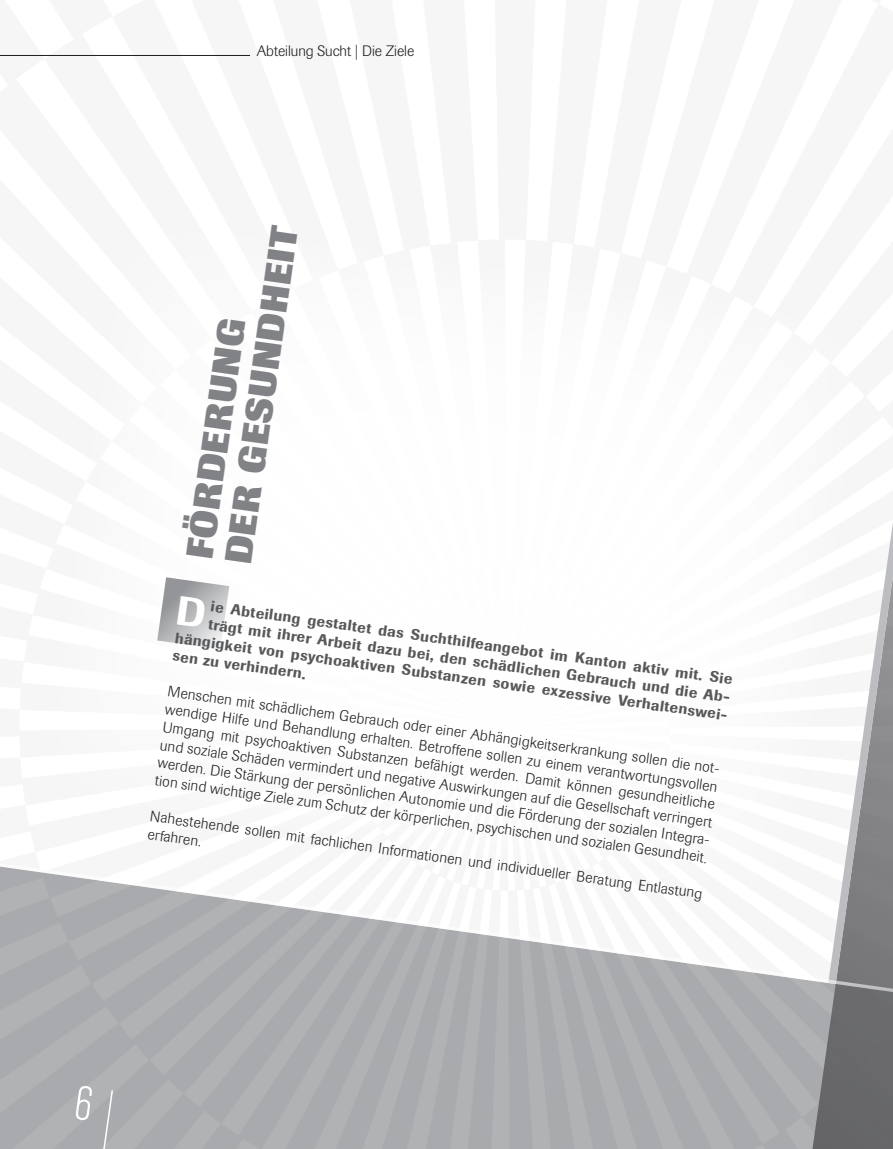
<style>
.page{position:relative;width:893px;height:1149px;background:#fff}
.page>*{position:absolute;margin:0;border:0;box-sizing:border-box;transform-origin:0 0}
.t1{font:800 37.5px/39px "Imago";color:#808285}
.t2{font:300 15px/18px "Imago";color:#231f20}
.t3{font:500 15px "Imago";color:#57585a}
</style>
<div class="page">
<div style="left:0;top:1123px;width:808px;height:25px;background:#a9aaad"></div>
<svg style="left:808px;top:1123px;width:85px;height:25px;background:#6a6b6e"></svg>
<hr style="left:0;top:55px;width:250px;height:1px;background:#231f20">
<svg style="left:846px;top:523px;width:47px;height:330px"></svg>
<svg style="left:0;top:853px;width:893px;height:270px;fill:#b0b2b4"></svg>
<div style="left:75px;top:1084px;width:39px;height:64px;background:#a9aaad"></div>
<svg style="left:157px;top:577px;width:72px;height:71px"></svg>
<p class="t2" style="left:257px;top:42px;width:159px">Abteilung Sucht | Die Ziele</p>
<h1 class="t1" style="left:180px;top:555px;width:342px;rotate:-82deg">FÖRDERUNG<br>DER GESUNDHEIT</h1>
<p class="t3" style="left:212px;top:597px;width:528px;rotate:8deg">ie Abteilung gestaltet das Suchthilfeangebot im Kanton aktiv mit. Sie</p>
<p class="t3" style="left:210px;top:614px;width:529px;rotate:8deg">trägt mit ihrer Arbeit dazu bei, den schädlichen Gebrauch und die Ab-</p>
<p class="t3" style="left:177px;top:628px;width:560px;rotate:8deg">hängigkeit von psychoaktiven Substanzen sowie exzessive Verhaltenswei-</p>
<p class="t3" style="left:174px;top:646px;width:136px;rotate:8deg">sen zu verhindern.</p>
<p class="t2" style="left:169px;top:682px;width:561px;rotate:8deg">Menschen mit schädlichem Gebrauch oder einer Abhängigkeitserkrankung sollen die not&shy;wendige Hilfe und Behandlung erhalten. Betroffene sollen zu einem verantwortungsvollen Umgang mit psychoaktiven Substanzen befähigt werden. Damit können gesundheitliche und soziale Schäden vermindert und negative Auswirkungen auf die Gesellschaft verringert werden. Die Stärkung der persönlichen Autonomie und die Förderung der sozialen Integra&shy;tion sind wichtige Ziele zum Schutz der körperlichen, psychischen und sozialen Gesundheit.</p>
<p class="t2" style="left:151px;top:807px;width:559px;rotate:8deg">Nahestehende sollen mit fachlichen Informationen und individueller Beratung Entlastung erfahren.</p>
</div>
